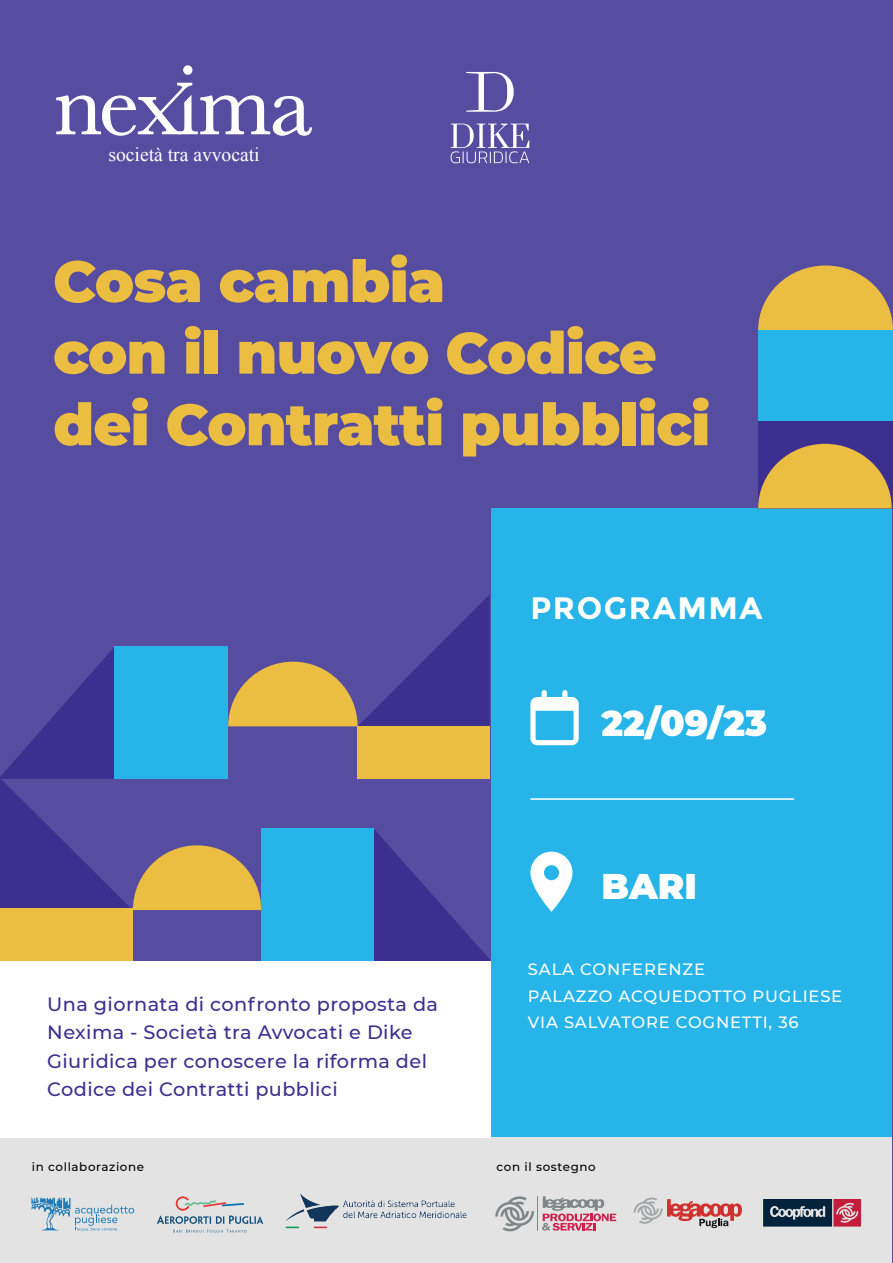
<style>
.page{position:relative;width:893px;height:1263px;background:#564da0}
.page>*{position:absolute;margin:0;border:0;box-sizing:border-box;transform-origin:0 0}
.t1{font:900 58.05px/71.6px "Montserrat";letter-spacing:-.01em;color:#ebbd41}
.t2{font:900 35.7px "Montserrat";color:#fff}
.t3{font:700 30.9px "Montserrat";letter-spacing:.05em;color:#fff}
.t4{font:19.65px "Times New Roman";color:#fff}
.t5{font:500 19.35px/28.5px "Montserrat";letter-spacing:.02em;color:#3d2f8f}
.t6{font:500 16.35px/26.7px "Montserrat";letter-spacing:.05em;color:#fff}
.t7{font:500 11.85px "Montserrat";letter-spacing:.05em;color:#000001}
</style>
<div class="page">
<div style="left:491px;top:509px;width:401px;height:628px;background:#26b4e9"></div>
<svg style="left:758px;top:265px;width:135px;height:65px"></svg>
<div style="left:758px;top:330px;width:135px;height:91px;background:#26b4e9"></div>
<div style="left:758px;top:421px;width:135px;height:88px;background:#3d2f8f"></div>
<hr style="left:530px;top:798px;width:264px;height:2px;background:#fff">
<svg style="left:530px;top:690px;width:49px;height:55px"></svg>
<svg style="left:530px;top:852px;width:42px;height:60px"></svg>
<div style="left:0;top:1137px;width:892px;height:126px;background:#e3e3e3"></div>
<svg style="left:758px;top:444px;width:134px;height:64px"></svg>
<svg style="left:183px;top:65px;width:9px;height:10px"></svg>
<svg style="left:56px;top:83px;width:256px;height:53px"></svg>
<svg style="left:451px;top:124px;width:78px;height:39px"></svg>
<svg style="left:466px;top:72px;width:48px;height:40px"></svg>
<div style="left:0;top:961px;width:491px;height:176px;background:#fff"></div>
<svg style="left:0;top:595px;width:491px;height:366px"></svg>
<div style="left:261px;top:829px;width:113px;height:132px;background:#26b4e9"></div>
<svg style="left:763px;top:1199px;width:98px;height:27px;background:#59475c"></svg>
<svg style="left:633px;top:1197px;width:109px;height:31px"></svg>
<svg style="left:31px;top:1197px;width:103px;height:34px"></svg>
<img style="left:286px;top:1194px;width:181px;height:35px">
<div style="left:339px;top:1219px;width:139px;height:12px;background:#e3e3e3"></div>
<svg style="left:542px;top:1196px;width:74px;height:34px"></svg>
<svg style="left:495px;top:1196px;width:39px;height:35px"></svg>
<hr style="left:537px;top:1196px;width:1px;height:35px;background:#818788">
<svg style="left:157px;top:1196px;width:106px;height:36px"></svg>
<p class="t4" style="left:108px;top:141px;width:153px">società tra avvocati</p>
<h1 class="t1" style="left:53px;top:242px;width:658px">Cosa cambia<br>con il nuovo Codice dei Contratti pubblici</h1>
<h3 class="t3" style="left:530px;top:590px;width:234px">PROGRAMMA</h3>
<h2 class="t2" style="left:601px;top:696px;width:167px">22/09/23</h2>
<p class="t5" style="left:47px;top:989px;width:392px">Una giornata di confronto proposta da Nexima - Società tra Avvocati e Dike Giuridica per conoscere la riforma del Codice dei Contratti pubblici</p>
<h2 class="t2" style="left:602px;top:860px;width:97px">BARI</h2>
<p class="t6" style="left:528px;top:955px;width:316px">SALA CONFERENZE<br>PALAZZO ACQUEDOTTO PUGLIESE<br>VIA SALVATORE COGNETTI, 36</p>
<p class="t7" style="left:32px;top:1158px;width:114px">in collaborazione</p>
<p class="t7" style="left:497px;top:1158px;width:101px">con il sostegno</p>
</div>
